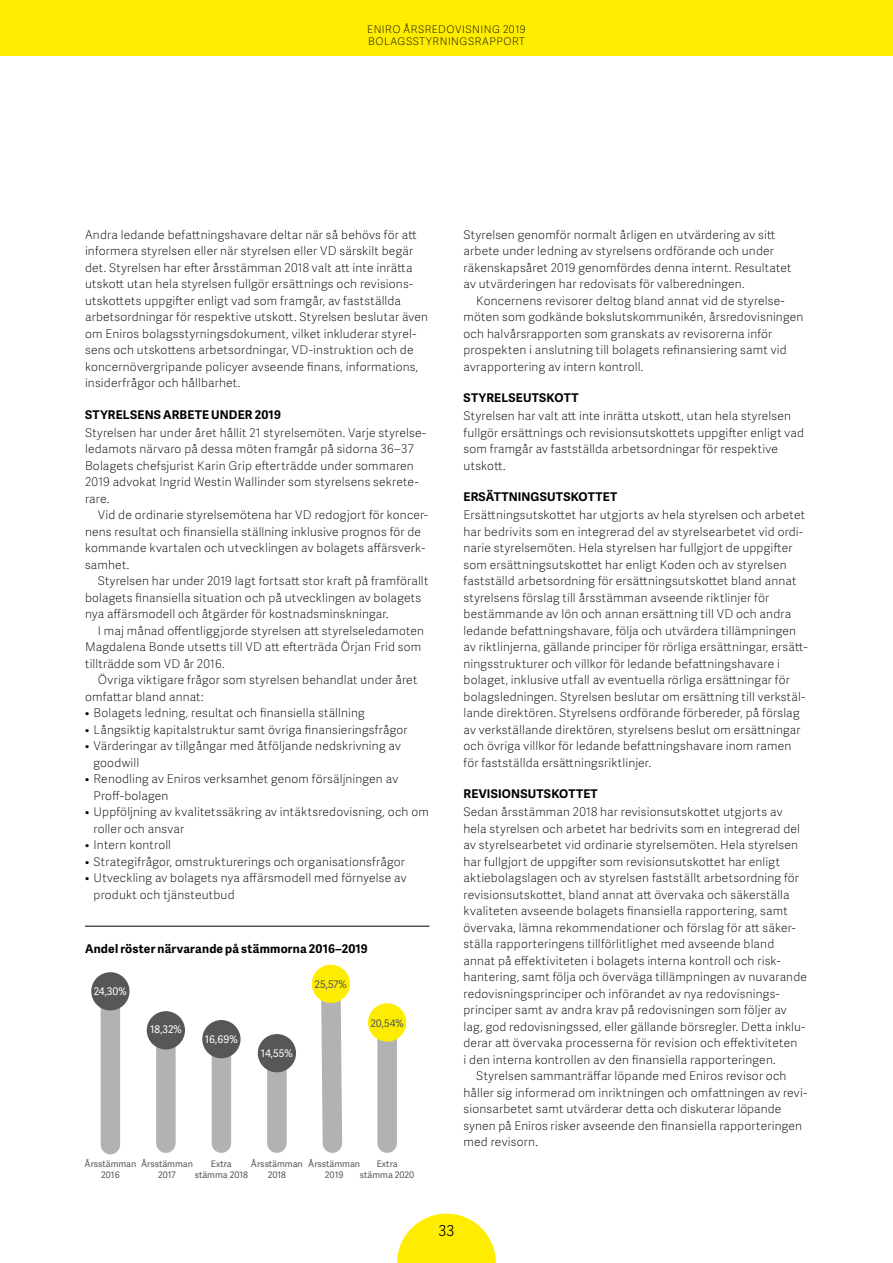
<style>
.page{position:relative;width:893px;height:1263px;background:#fff}
.page>*{position:absolute;margin:0;border:0;box-sizing:border-box;transform-origin:0 0}
.t1{font:15px "Adelle Sans Lt";color:#000}
.t2{font:12px/16.5px "Adelle Sans Th";letter-spacing:.015em;color:#000}
.t3{font:700 12px "Adelle Sans";letter-spacing:.015em;color:#000}
.t4{font:10.5px/12px "Adelle Sans Th";letter-spacing:.05em;color:#000}
.t5{font:10.5px "Adelle Sans";color:#fff}
.t6{font:10.5px "Adelle Sans";color:#575756}
.t7{font:9px/10.8px "Adelle Sans";color:#575756;text-align:center}
</style>
<div class="page">
<hr style="left:85px;top:926px;width:344px;height:1px;background:#000">
<div style="left:101px;top:991px;width:19px;height:154px;background:#b3b2b2"></div>
<div style="left:91px;top:972px;width:39px;height:38px;background:#575756;border-radius:50%"></div>
<div style="left:156px;top:1030px;width:20px;height:113px;background:#b3b2b2"></div>
<div style="left:147px;top:1011px;width:38px;height:38px;background:#575756;border-radius:50%"></div>
<div style="left:212px;top:1039px;width:19px;height:104px;background:#b3b2b2"></div>
<div style="left:202px;top:1020px;width:39px;height:38px;background:#575756;border-radius:50%"></div>
<div style="left:267px;top:1053px;width:20px;height:90px;background:#b3b2b2"></div>
<svg style="left:311px;top:972px;width:39px;height:181px"></svg>
<div style="left:312px;top:965px;width:38px;height:38px;background:#ffed00;border-radius:50%"></div>
<div style="left:377px;top:1022px;width:20px;height:121px;background:#b3b2b2"></div>
<div style="left:368px;top:1003px;width:38px;height:38px;background:#ffed00;border-radius:50%"></div>
<div style="left:258px;top:1034px;width:38px;height:38px;background:#575756;border-radius:50%"></div>
<div style="left:0;top:0;width:893px;height:55px;background:#ffed00"></div>
<svg style="left:397px;top:1213px;width:99px;height:50px"></svg>
<p class="t4" style="left:367px;top:23px;width:160px">ENIRO ÅRSREDOVISNING 2019<br>Bolagsstyrningsrapport</p>
<p class="t2" style="left:85px;top:226px;width:345px">Andra ledande befattningshavare deltar när så behövs för att informera styrelsen eller när styrelsen eller VD särskilt begär det. Styrelsen har efter årsstämman 2018 valt att inte inrätta utskott utan hela styrelsen fullgör ersättnings och revisions&shy;utskottets uppgifter enligt vad som framgår, av fastställda arbetsordningar för respektive utskott. Styrelsen beslutar även om Eniros bolagsstyrningsdokument, vilket inkluderar styrel&shy;sens och utskottens arbetsordningar, VD-instruktion och de koncernövergripande policyer avseende finans, informations, insiderfrågor och hållbarhet.</p>
<p class="t3" style="left:85px;top:406px;width:197px">STYRELSENS ARBETE UNDER 2019</p>
<p class="t2" style="left:85px;top:424px;width:342px">Styrelsen har under året hållit 21 styrelsemöten. Varje styrelse&shy;ledamots närvaro på dessa möten framgår på sidorna 36–37<br>Bolagets chefsjurist Karin Grip efterträdde under sommaren 2019 advokat Ingrid Westin Wallinder som styrelsens sekrete&shy;rare.</p>
<p class="t2" style="left:85px;top:506px;width:345px;text-indent:13px">Vid de ordinarie styrelsemötena har VD redogjort för koncer&shy;nens resultat och finansiella ställning inklusive prognos för de kommande kvartalen och utvecklingen av bolagets affärsverk&shy;samhet.</p>
<p class="t2" style="left:85px;top:572px;width:345px;text-indent:13px">Styrelsen har under 2019 lagt fortsatt stor kraft på framförallt bolagets finansiella situation och på utvecklingen av bolagets nya affärsmodell och åtgärder för kostnadsminskningar.</p>
<p class="t2" style="left:85px;top:622px;width:341px;text-indent:13px">I maj månad offentliggjorde styrelsen att styrelseledamoten<br>Magdalena Bonde utsetts till VD att efterträda Örjan Frid som tillträdde som VD år 2016.</p>
<p class="t2" style="left:85px;top:671px;width:334px;text-indent:13px">Övriga viktigare frågor som styrelsen behandlat under året omfattar bland annat:</p>
<p class="t2" style="left:85px;top:704px;width:281px">• Bolagets ledning, resultat och finansiella ställning</p>
<p class="t2" style="left:85px;top:721px;width:324px">• Långsiktig kapitalstruktur samt övriga finansieringsfrågor</p>
<p class="t2" style="left:94px;top:737px;width:309px;text-indent:-9px">• Värderingar av tillgångar med åtföljande nedskrivning av goodwill -</p>
<p class="t2" style="left:94px;top:770px;width:306px;text-indent:-9px">• Renodling av Eniros verksamhet genom försäljningen av<br>Proff-bolagen</p>
<p class="t2" style="left:94px;top:803px;width:337px;text-indent:-9px">• Uppföljning av kvalitetssäkring av intäktsredovisning, och om roller och ansvar</p>
<p class="t2" style="left:85px;top:836px;width:88px">• Intern kontroll</p>
<p class="t2" style="left:85px;top:853px;width:321px">• Strategifrågor, omstrukturerings och organisationsfrågor</p>
<p class="t2" style="left:94px;top:869px;width:315px;text-indent:-9px">• Utveckling av bolagets nya affärsmodell med förnyelse av produkt och tjänsteutbud</p>
<p class="t3" style="left:85px;top:940px;width:284px">Andel röster närvarande på stämmorna 2016–2019</p>
<p class="t5" style="left:94px;top:984px;width:35px">24,30%</p>
<p class="t5" style="left:150px;top:1022px;width:33px">18,32%</p>
<p class="t5" style="left:205px;top:1032px;width:34px">16,69%</p>
<p class="t6" style="left:315px;top:977px;width:34px">25,57%</p>
<p class="t5" style="left:261px;top:1046px;width:34px">14,55%</p>
<p class="t6" style="left:370px;top:1015px;width:35px">20,54%</p>
<p class="t7" style="left:84px;top:1158px;width:53px">Årsstämman<br>2016</p>
<p class="t7" style="left:141px;top:1158px;width:53px">Årsstämman<br>2017</p>
<p class="t7" style="left:195px;top:1158px;width:55px">Extra stämma 2018</p>
<p class="t7" style="left:251px;top:1158px;width:53px">Årsstämman<br>2018</p>
<p class="t7" style="left:308px;top:1158px;width:53px">Årsstämman<br>2019</p>
<p class="t7" style="left:360px;top:1158px;width:56px">Extra stämma 2020</p>
<p class="t2" style="left:463px;top:226px;width:330px">Styrelsen genomför normalt årligen en utvärdering av sitt arbete under ledning av styrelsens ordförande och under räkenskapsåret 2019 genomfördes denna internt. Resultatet av utvärderingen har redovisats för valberedningen.</p>
<p class="t2" style="left:463px;top:292px;width:341px;text-indent:13px">Koncernens revisorer deltog bland annat vid de styrelse&shy;möten som godkände bokslutskommunikén, årsredovisningen och halvårsrapporten som granskats av revisorerna inför prospekten i anslutning till bolagets refinansiering samt vid avrapportering av intern kontroll.</p>
<p class="t3" style="left:463px;top:389px;width:116px">STYRELSEUTSKOTT</p>
<p class="t2" style="left:463px;top:407px;width:342px">Styrelsen har valt att inte inrätta utskott, utan hela styrelsen fullgör ersättnings och revisionsutskottets uppgifter enligt vad som framgår av fastställda arbetsordningar för respektive utskott.</p>
<p class="t3" style="left:463px;top:488px;width:155px">ERSÄTTNINGSUTSKOTTET</p>
<p class="t2" style="left:463px;top:506px;width:345px">Ersättningsutskottet har utgjorts av hela styrelsen och arbetet har bedrivits som en integrerad del av styrelsearbetet vid ordi&shy;narie styrelsemöten. Hela styrelsen har fullgjort de uppgifter som ersättningsutskottet har enligt Koden och av styrelsen fastställd arbetsordning för ersättningsutskottet bland annat styrelsens förslag till årsstämman avseende riktlinjer för bestämmande av lön och annan ersättning till VD och andra ledande befattningshavare, följa och utvärdera tillämpningen av riktlinjerna, gällande principer för rörliga ersättningar, ersätt&shy;ningsstrukturer och villkor för ledande befattningshavare i bolaget, inklusive utfall av eventuella rörliga ersättningar för bolagsledningen. Styrelsen beslutar om ersättning till verkstäl&shy;lande direktören. Styrelsens ordförande förbereder, på förslag av verkställande direktören, styrelsens beslut om ersättningar och övriga villkor för ledande befattningshavare inom ramen för fastställda ersättningsriktlinjer.</p>
<p class="t3" style="left:463px;top:785px;width:136px">REVISIONSUTSKOTTET</p>
<p class="t2" style="left:463px;top:803px;width:321px">Sedan årsstämman 2018 har revisionsutskottet utgjorts av</p>
<p class="t2" style="left:463px;top:820px;width:338px">hela styrelsen och arbetet har bedrivits som en integrerad del</p>
<p class="t2" style="left:463px;top:836px;width:336px">av styrelsearbetet vid ordinarie styrelsemöten. Hela styrelsen</p>
<p class="t2" style="left:463px;top:853px;width:318px">har fullgjort de uppgifter som revisionsutskottet har enligt</p>
<p class="t2" style="left:463px;top:869px;width:337px">aktiebolagslagen och av styrelsen fastställt arbetsordning för</p>
<p class="t2" style="left:463px;top:886px;width:328px">revisionsutskottet, bland annat att övervaka och säkerställa</p>
<p class="t2" style="left:463px;top:902px;width:326px">kvaliteten avseende bolagets finansiella rapportering, samt</p>
<p class="t2" style="left:463px;top:919px;width:333px">övervaka, lämna rekommendationer och förslag för att säker-</p>
<p class="t2" style="left:463px;top:935px;width:312px">ställa rapporteringens tillförlitlighet med avseende bland</p>
<p class="t2" style="left:463px;top:952px;width:318px">annat på effektiviteten i bolagets interna kontroll och risk-</p>
<p class="t2" style="left:463px;top:968px;width:345px">hantering, samt följa och överväga tillämpningen av nuvarande</p>
<p class="t2" style="left:463px;top:985px;width:317px">redovisningsprinciper och införandet av nya redovisnings-</p>
<p class="t2" style="left:463px;top:1001px;width:325px">principer samt av andra krav på redovisningen som följer av</p>
<p class="t2" style="left:463px;top:1018px;width:343px">lag, god redovisningssed, eller gällande börsregler. Detta inklu-</p>
<p class="t2" style="left:463px;top:1034px;width:335px">derar att övervaka processerna för revision och effektiviteten</p>
<p class="t2" style="left:463px;top:1051px;width:314px">i den interna kontrollen av den finansiella rapporteringen.</p>
<p class="t2" style="left:476px;top:1067px;width:312px">Styrelsen sammanträffar löpande med Eniros revisor och</p>
<p class="t2" style="left:463px;top:1084px;width:345px">håller sig informerad om inriktningen och omfattningen av revi-</p>
<p class="t2" style="left:463px;top:1100px;width:319px">sionsarbetet samt utvärderar detta och diskuterar löpande</p>
<p class="t2" style="left:463px;top:1117px;width:340px">synen på Eniros risker avseende den finansiella rapporteringen</p>
<p class="t2" style="left:463px;top:1133px;width:76px">med revisorn.</p>
<p class="t1" style="left:438px;top:1220px;width:18px">33</p>
</div>
